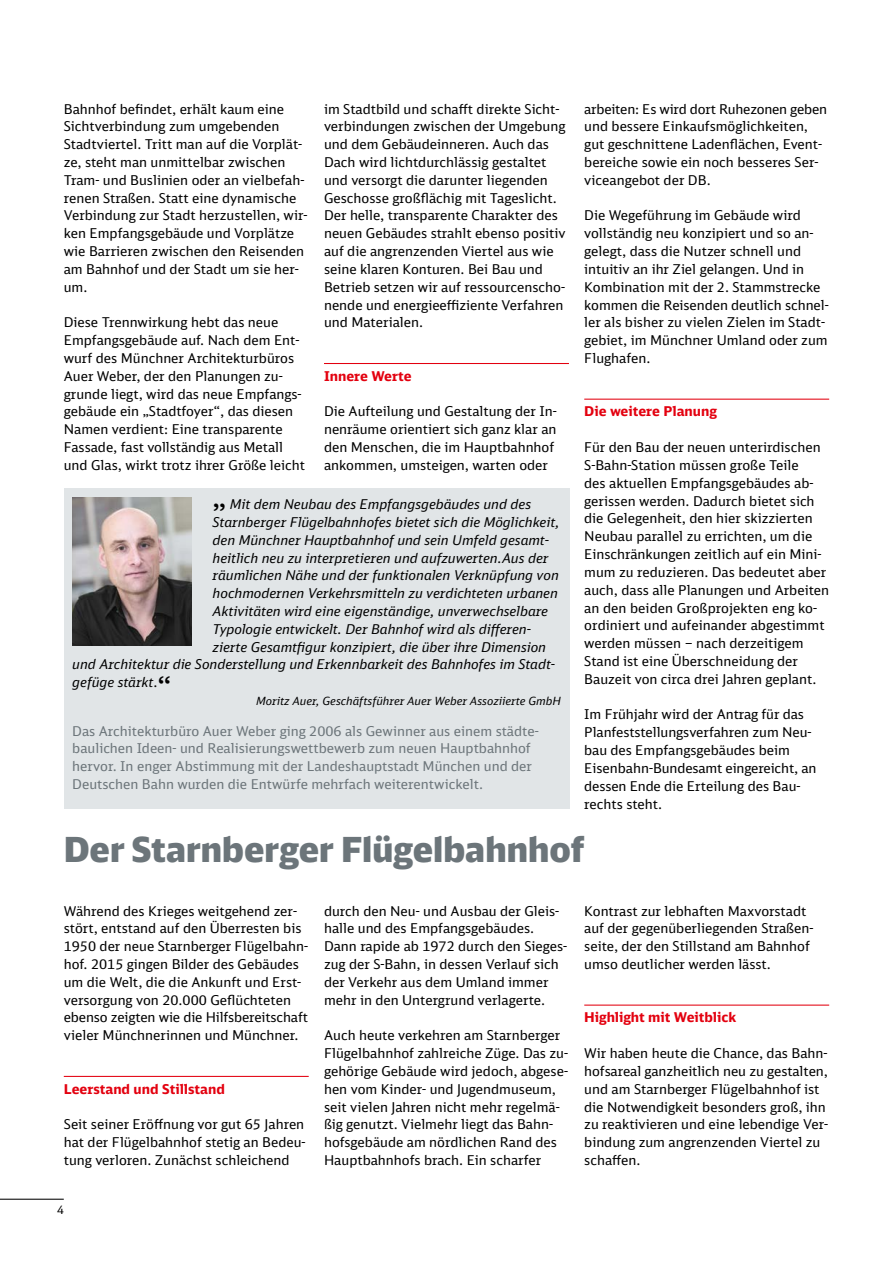
<style>
.page{position:relative;width:893px;height:1263px;background:#fff}
.page>*{position:absolute;margin:0;border:0;box-sizing:border-box;transform-origin:0 0}
.t1{font:900 34.5px "DB Head";color:#6c757a}
.t2{font:30px "DB Sans";color:#000}
.t3{font:13.5px/17.9px "DB Sans";color:#000}
.t4{font:italic 13.5px "DB Sans";color:#000}
.t5{font:13.5px/17.9px "DB Sans";color:#6c757a}
.t6{font:700 13.5px "DB Sans";color:#e3000f}
.t7{font:italic 11.25px "DB Sans";color:#000}
.t8{font:11.25px "DB Sans";color:#000}
.s1{font-style:normal}
</style>
<div class="page">
<hr style="left:64px;top:1076px;width:245px;height:1px;background:#e3000f">
<hr style="left:584px;top:1004px;width:245px;height:2px;background:#e3000f">
<hr style="left:324px;top:363px;width:245px;height:1px;background:#e3000f">
<hr style="left:584px;top:399px;width:245px;height:1px;background:#e3000f">
<div style="left:64px;top:488px;width:505px;height:320px;background:#e1e5e7"></div>
<img style="left:72px;top:498px;width:119px;height:147px">
<hr style="left:0;top:1199px;width:64px;height:1px;background:#000">
<p class="t3" style="left:64px;top:99px;width:245px">Bahnhof befindet, erhält kaum eine Sichtverbindung zum umgebenden Stadtviertel. Tritt man auf die Vorplät&shy;ze, steht man unmittelbar zwischen Tram- und Buslinien oder an vielbefah&shy;renen Straßen. Statt eine dynamische Verbindung zur Stadt herzustellen, wir&shy;ken Empfangsgebäude und Vorplätze wie Barrieren zwischen den Reisenden am Bahnhof und der Stadt um sie her&shy;um.</p>
<p class="t3" style="left:64px;top:313px;width:243px">Diese Trennwirkung hebt das neue Empfangsgebäude auf. Nach dem Ent&shy;wurf des Münchner Architekturbüros Auer Weber, der den Planungen zu&shy;grunde liegt, wird das neue Empfangs&shy;gebäude ein „Stadtfoyer“, das diesen Namen verdient: Eine transparente Fassade, fast vollständig aus Metall und Glas, wirkt trotz ihrer Größe leicht</p>
<p class="t3" style="left:324px;top:99px;width:243px">im Stadtbild und schafft direkte Sicht&shy;verbindungen zwischen der Umgebung und dem Gebäudeinneren. Auch das Dach wird lichtdurchlässig gestaltet und versorgt die darunter liegenden Geschosse großflächig mit Tageslicht.<br>Der helle, transparente Charakter des neuen Gebäudes strahlt ebenso positiv auf die angrenzenden Viertel aus wie seine klaren Konturen. Bei Bau und Betrieb setzen wir auf ressourcenscho&shy;nende und energieeffiziente Verfahren und Materialen.</p>
<p class="t6" style="left:324px;top:367px;width:89px">Innere Werte</p>
<p class="t3" style="left:324px;top:402px;width:234px">Die Aufteilung und Gestaltung der In&shy;nenräume orientiert sich ganz klar an den Menschen, die im Hauptbahnhof ankommen, umsteigen, warten oder</p>
<h2 class="t2" style="left:213px;top:478px;width:15px">„</h2>
<p class="t4" style="left:230px;top:496px;width:303px">Mit dem Neubau des Empfangsgebäudes und des</p>
<p class="t4" style="left:213px;top:514px;width:348px">Starnberger Flügelbahnhofes bietet sich die Möglichkeit,</p>
<p class="t4" style="left:213px;top:531px;width:338px">den Münchner Hauptbahnhof und sein Umfeld gesamt-</p>
<p class="t4" style="left:213px;top:549px;width:337px">heitlich neu zu interpretieren und aufzuwerten.Aus der</p>
<p class="t4" style="left:213px;top:567px;width:348px">räumlichen Nähe und der funktionalen Verknüpfung von</p>
<p class="t4" style="left:213px;top:585px;width:347px">hochmodernen Verkehrsmitteln zu verdichteten urbanen</p>
<p class="t4" style="left:213px;top:603px;width:337px">Aktivitäten wird eine eigenständige, unverwechselbare</p>
<p class="t4" style="left:213px;top:620px;width:320px">Typologie entwickelt. Der Bahnhof wird als differen-</p>
<p class="t4" style="left:213px;top:638px;width:335px">zierte Gesamtfigur konzipiert, die über ihre Dimension</p>
<p class="t4" style="left:72px;top:656px;width:484px">und Architektur die Sonderstellung und Erkennbarkeit des Bahnhofes im Stadt-</p>
<p class="t4" style="left:72px;top:674px;width:87px">gefüge stärkt<span class="s1">.</span></p>
<h2 class="t2" style="left:158px;top:670px;width:15px">“</h2>
<p class="t7" style="left:256px;top:694px;width:306px">Moritz Auer, Geschäftsführer Auer Weber Assoziierte GmbH</p>
<p class="t5" style="left:72px;top:722px;width:468px">Das Architekturbüro Auer Weber ging 2006 als Gewinner aus einem städte&shy;baulichen Ideen- und Realisierungswettbewerb zum neuen Hauptbahnhof hervor. In enger Abstimmung mit der Landeshauptstadt München und der Deutschen Bahn wurden die Entwürfe mehrfach weiterentwickelt.</p>
<p class="t3" style="left:584px;top:99px;width:244px">arbeiten: Es wird dort Ruhezonen geben und bessere Einkaufsmöglichkeiten, gut geschnittene Ladenflächen, Event&shy;bereiche sowie ein noch besseres Ser&shy;viceangebot der DB.</p>
<p class="t3" style="left:584px;top:206px;width:246px">Die Wegeführung im Gebäude wird vollständig neu konzipiert und so an&shy;gelegt, dass die Nutzer schnell und intuitiv an ihr Ziel gelangen. Und in Kombination mit der 2. Stammstrecke kommen die Reisenden deutlich schnel&shy;ler als bisher zu vielen Zielen im Stadt&shy;gebiet, im Münchner Umland oder zum Flughafen.</p>
<p class="t6" style="left:584px;top:403px;width:134px">Die weitere Planung</p>
<p class="t3" style="left:584px;top:438px;width:246px">Für den Bau der neuen unterirdischen S-Bahn-Station müssen große Teile<br>des aktuellen Empfangsgebäudes ab&shy;gerissen werden. Dadurch bietet sich die Gelegenheit, den hier skizzierten Neubau parallel zu errichten, um die Einschränkungen zeitlich auf ein Mini&shy;mum zu reduzieren. Das bedeutet aber auch, dass alle Planungen und Arbeiten an den beiden Großprojekten eng ko&shy;ordiniert und aufeinander abgestimmt werden müssen – nach derzeitigem Stand ist eine Überschneidung der Bauzeit von circa drei Jahren geplant.</p>
<p class="t3" style="left:584px;top:705px;width:234px">Im Frühjahr wird der Antrag für das<br>Planfeststellungsverfahren zum Neu&shy;bau des Empfangsgebäudes beim<br>Eisenbahn-Bundesamt eingereicht, an dessen Ende die Erteilung des Bau&shy;rechts steht.</p>
<h1 class="t1" style="left:64px;top:827px;width:522px">Der Starnberger Flügelbahnhof</h1>
<p class="t3" style="left:64px;top:901px;width:246px">Während des Krieges weitgehend zer&shy;stört, entstand auf den Überresten bis 1950 der neue Starnberger Flügelbahn&shy;hof. 2015 gingen Bilder des Gebäudes um die Welt, die die Ankunft und Erst&shy;versorgung von 20.000 Geflüchteten ebenso zeigten wie die Hilfsbereitschaft vieler Münchnerinnen und Münchner.</p>
<p class="t6" style="left:64px;top:1080px;width:163px">Leerstand und Stillstand</p>
<p class="t3" style="left:64px;top:1115px;width:243px;text-align:justify">Seit seiner Eröffnung vor gut 65 Jahren hat der Flügelbahnhof stetig an Bedeu&shy;tung verloren. Zunächst schleichend</p>
<p class="t8" style="left:57px;top:1203px;width:8px">4</p>
<p class="t3" style="left:324px;top:901px;width:245px">durch den Neu- und Ausbau der Gleis&shy;halle und des Empfangsgebäudes.<br>Dann rapide ab 1972 durch den Sieges&shy;zug der S-Bahn, in dessen Verlauf sich der Verkehr aus dem Umland immer mehr in den Untergrund verlagerte.</p>
<p class="t3" style="left:324px;top:1026px;width:246px">Auch heute verkehren am Starnberger Flügelbahnhof zahlreiche Züge. Das zu&shy;gehörige Gebäude wird jedoch, abgese&shy;hen vom Kinder- und Jugendmuseum, seit vielen Jahren nicht mehr regelmä&shy;ßig genutzt. Vielmehr liegt das Bahn&shy;hofsgebäude am nördlichen Rand des Hauptbahnhofs brach. Ein scharfer</p>
<p class="t3" style="left:584px;top:901px;width:231px">Kontrast zur lebhaften Maxvorstadt auf der gegenüberliegenden Straßen&shy;seite, der den Stillstand am Bahnhof umso deutlicher werden lässt.</p>
<p class="t6" style="left:584px;top:1009px;width:153px">Highlight mit Weitblick</p>
<p class="t3" style="left:584px;top:1044px;width:245px">Wir haben heute die Chance, das Bahn&shy;hofsareal ganzheitlich neu zu gestalten, und am Starnberger Flügelbahnhof ist die Notwendigkeit besonders groß, ihn zu reaktivieren und eine lebendige Ver&shy;bindung zum angrenzenden Viertel zu schaffen.</p>
</div>
